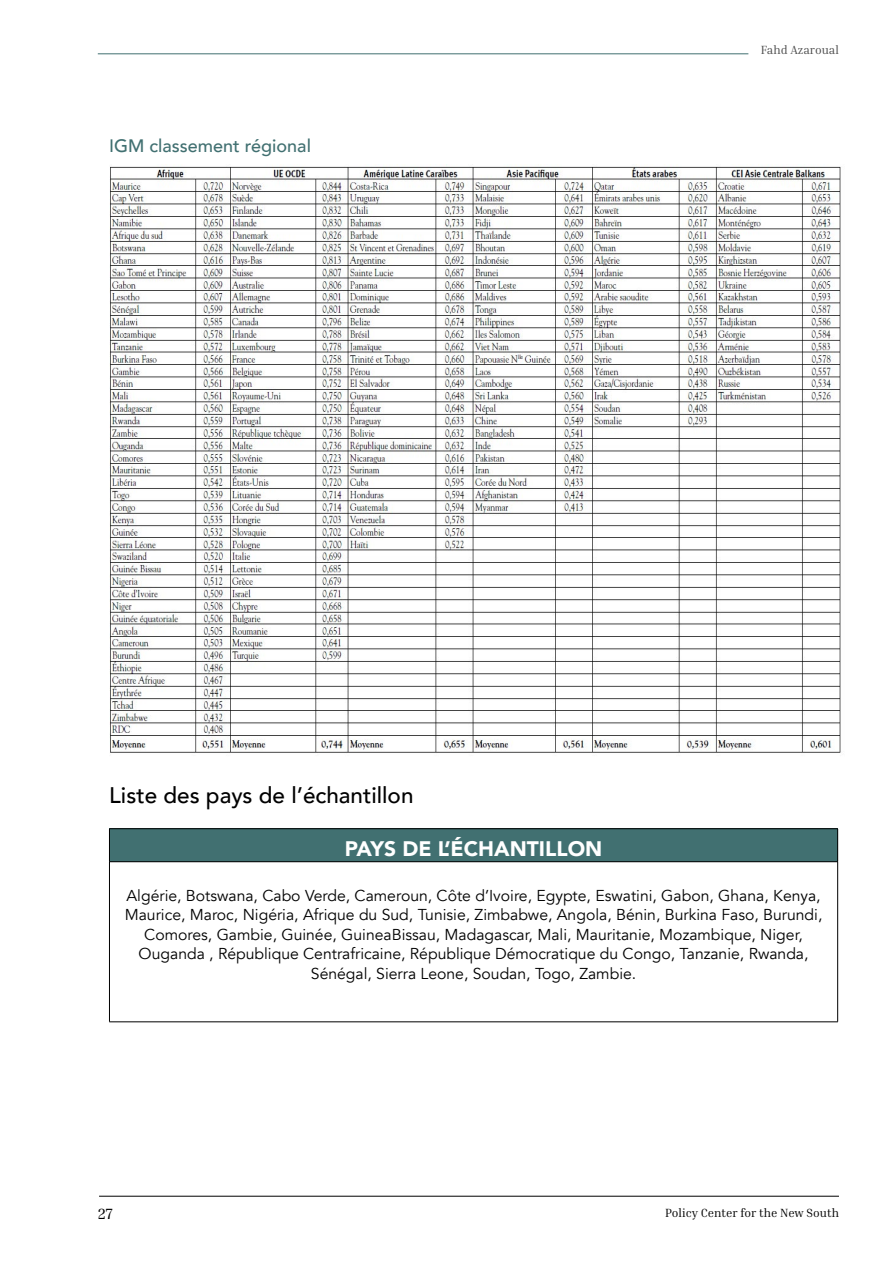
<style>
.page{position:relative;width:893px;height:1263px;background:#fff}
.page>*{position:absolute;margin:0;border:0;box-sizing:border-box;transform-origin:0 0}
.t1{font:500 22.5px "Avenir";color:#000}
.t2{font:900 21px "Avenir";color:#fff}
.t3{font:500 18px "Avenir";color:#417071}
.t4{font:15.75px/19.5px "Avenir";color:#000;text-align:center}
.t5{font:15px "Inria Serif";color:#000}
.t6{font:12px "Inria Serif";color:#000}
.t7{font:12px "Inria Serif";color:#4a4a4a}
</style>
<div class="page">
<hr style="left:99px;top:1196px;width:740px;height:1px;background:#000">
<hr style="left:98px;top:54px;width:650px;height:1px;background:#417071">
<img style="left:109px;top:164px;width:732px;height:589px">
<div style="left:109px;top:829px;width:729px;height:33px;background:#417071"></div>
<hr style="left:109px;top:862px;width:1px;height:160px;background:#000">
<hr style="left:837px;top:862px;width:1px;height:160px;background:#000">
<hr style="left:109px;top:1021px;width:729px;height:1px;background:#000">
<hr style="left:109px;top:828px;width:729px;height:1px;background:#000">
<hr style="left:109px;top:829px;width:1px;height:32px;background:#000">
<hr style="left:837px;top:829px;width:1px;height:32px;background:#000">
<hr style="left:109px;top:861px;width:729px;height:1px;background:#000">
<p class="t3" style="left:109px;top:130px;width:203px">IGM classement régional</p>
<p class="t7" style="left:761px;top:42px;width:80px">Fahd Azaroual</p>
<h1 class="t1" style="left:109px;top:776px;width:306px">Liste des pays de l’échantillon</h1>
<h2 class="t2" style="left:345px;top:830px;width:259px">PAYS DE L’ÉCHANTILLON</h2>
<p class="t4" style="left:125px;top:886px;width:699px">Algérie, Botswana, Cabo Verde, Cameroun, Côte d’Ivoire, Egypte, Eswatini, Gabon, Ghana, Kenya, Maurice, Maroc, Nigéria, Afrique du Sud, Tunisie, Zimbabwe, Angola, Bénin, Burkina Faso, Burundi, Comores, Gambie, Guinée, GuineaBissau, Madagascar, Mali, Mauritanie, Mozambique, Niger, Ouganda , République Centrafricaine, République Démocratique du Congo, Tanzanie, Rwanda, Sénégal, Sierra Leone, Soudan, Togo, Zambie.</p>
<p class="t5" style="left:98px;top:1204px;width:16px">27</p>
<p class="t6" style="left:665px;top:1205px;width:175px">Policy Center for the New South</p>
</div>
